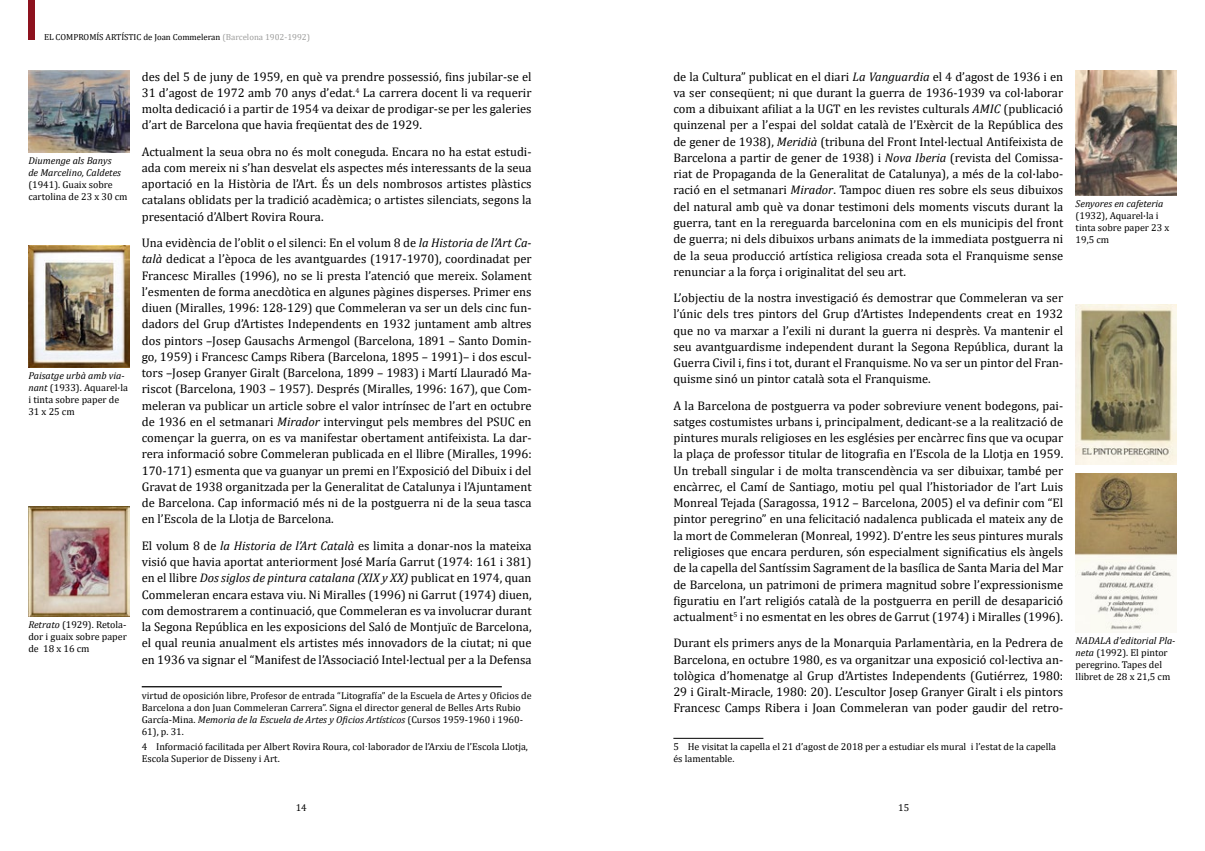
<style>
.page{position:relative;width:1205px;height:851px;background:#fff}
.page>*{position:absolute;margin:0;border:0;box-sizing:border-box;transform-origin:0 0}
.t1{font:12.5px/16.2px "Cambria";color:#000;text-align:justify}
.t2{font:10px/12px "Cambria";color:#000}
.t3{font:italic 10px/12px "Cambria";color:#000}
.t4{font:8.75px "Cambria";color:#000}
.s1{color:#9d9d9c}
.s2{font-style:italic}
.s3{font-family:"Times New Roman"}
</style>
<div class="page">
<div style="left:28px;top:0;width:7px;height:40px;background:#8d121e"></div>
<hr style="left:673px;top:738px;width:90px;height:1px;background:#000">
<hr style="left:142px;top:686px;width:360px;height:1px;background:#000">
<img style="left:28px;top:71px;width:101px;height:81px">
<img style="left:28px;top:245px;width:101px;height:122px">
<img style="left:28px;top:506px;width:101px;height:110px">
<img style="left:1075px;top:71px;width:101px;height:124px">
<img style="left:1075px;top:305px;width:101px;height:159px">
<img style="left:1075px;top:473px;width:101px;height:159px">
<p class="t4" style="left:44px;top:32px;width:268px">EL COMPROMÍS ARTÍSTIC de Joan Commeleran <span class="s1">(Barcelona 1902-1992)</span></p>
<p class="t3" style="left:28px;top:154px;width:94px">Diumenge als Banys de Marcelino, Caldetes</p>
<p class="t2" style="left:28px;top:178px;width:101px">(1941). Guaix sobre cartolina de 23 x 30 cm</p>
<p class="t2" style="left:28px;top:369px;width:101px"><span class="s2">Paisatge urbà amb via&shy;nant</span> (1933). Aquarel·la i tinta sobre paper de<br>31 x 25 cm</p>
<p class="t2" style="left:28px;top:618px;width:100px;text-align:justify"><span class="s2">Retrato</span> (1929). Retola&shy;dor i guaix sobre paper de 18 x 16 cm</p>
<p class="t1" style="left:142px;top:68px;width:391px">des del 5 de juny de 1959, en què va prendre possessió, fins jubilar-se el 31 d’agost de 1972 amb 70 anys d’edat.<sup>4</sup> La carrera docent li va requerir molta dedicació i a partir de 1954 va deixar de prodigar-se per les galeries d’art de Barcelona que havia freqüentat des de 1929.</p>
<p class="t1" style="left:142px;top:143px;width:391px">Actualment la seua obra no és molt coneguda. Encara no ha estat estudi&shy;ada com mereix ni s’han desvelat els aspectes més interessants de la seua aportació en la Història de l’Art. És un dels nombrosos artistes plàstics catalans oblidats per la tradició acadèmica; o artistes silenciats, segons la presentació d’Albert Rovira Roura.</p>
<p class="t1" style="left:142px;top:234px;width:391px">Una evidència de l’oblit o el silenci: En el volum 8 de <span class="s2">la Historia de l’Art Ca&shy;talà</span> dedicat a l’època de les avantguardes (1917-1970), coordinadat per Francesc Miralles (1996), no se li presta l’atenció que mereix. Solament l’esmenten de forma anecdòtica en algunes pàgines disperses. Primer ens diuen (Miralles, 1996: 128-129) que Commeleran va ser un dels cinc fun&shy;dadors del Grup d’Artistes Independents en 1932 juntament amb altres dos pintors –Josep Gausachs Armengol (Barcelona, 1891 – Santo Domin&shy;go, 1959) i Francesc Camps Ribera (Barcelona, 1895 – 1991)– i dos escul&shy;tors –Josep Granyer Giralt (Barcelona, 1899 – 1983) i Martí Llauradó Ma&shy;riscot (Barcelona, 1903 – 1957). Després (Miralles, 1996: 167), que Com&shy;meleran va publicar un article sobre el valor intrínsec de l’art en octubre de 1936 en el setmanari <span class="s2">Mirador</span> intervingut pels membres del PSUC en començar la guerra, on es va manifestar obertament antifeixista. La dar&shy;rera informació sobre Commeleran publicada en el llibre (Miralles, 1996:<br>170-171) esmenta que va guanyar un premi en l’Exposició del Dibuix i del Gravat de 1938 organitzada per la Generalitat de Catalunya i l’Ajuntament de Barcelona. Cap informació més ni de la postguerra ni de la seua tasca en l’Escola de la Llotja de Barcelona.</p>
<p class="t1" style="left:142px;top:537px;width:391px">El volum 8 de <span class="s2">la Historia de l’Art Català</span> es limita a donar-nos la mateixa visió que havia aportat anteriorment José María Garrut (1974: 161 i 381) en el llibre <span class="s2">Dos siglos de pintura catalana (XIX y XX)</span> publicat en 1974, quan Commeleran encara estava viu. Ni Miralles (1996) ni Garrut (1974) diuen, com demostrarem a continuació, que Commeleran es va involucrar durant la Segona República en les exposicions del Saló de Montjuïc de Barcelona, el qual reunia anualment els artistes més innovadors de la ciutat; ni que en 1936 va signar el “Manifest de l’Associació Intel·lectual per a la Defensa</p>
<p class="t2" style="left:142px;top:689px;width:391px">virtud de oposición libre, Profesor de entrada “Litografía” de la Escuela de Artes y Oficios de Barcelona a don Juan Commeleran Carrera”. Signa el director general de Belles Arts Rubio García-Mina. <span class="s2">Memoria de la Escuela de Artes y Oficios Artísticos</span> (Cursos 1959-1960 i 1960- 61), p. 31.</p>
<p class="t2" style="left:142px;top:740px;width:388px">4 Informació facilitada per Albert Rovira Roura, col<span class="s3">ꞏ</span>laborador de l’Arxiu de l’Escola Llotja,<br>Escola Superior de Disseny i Art.</p>
<p class="t1" style="left:673px;top:68px;width:391px">de la Cultura” publicat en el diari <span class="s2">La Vanguardia</span> el 4 d’agost de 1936 i en va ser conseqüent; ni que durant la guerra de 1936-1939 va col·laborar com a dibuixant afiliat a la UGT en les revistes culturals <span class="s2">AMIC</span> (publicació quinzenal per a l’espai del soldat català de l’Exèrcit de la República des de gener de 1938), <span class="s2">Meridià</span> (tribuna del Front Intel·lectual Antifeixista de Barcelona a partir de gener de 1938) i <span class="s2">Nova Iberia</span> (revista del Comissa&shy;riat de Propaganda de la Generalitat de Catalunya), a més de la col·labo&shy;ració en el setmanari <span class="s2">Mirador</span>. Tampoc diuen res sobre els seus dibuixos del natural amb què va donar testimoni dels moments viscuts durant la guerra, tant en la rereguarda barcelonina com en els municipis del front de guerra; ni dels dibuixos urbans animats de la immediata postguerra ni de la seua producció artística religiosa creada sota el Franquisme sense renunciar a la força i originalitat del seu art.</p>
<p class="t1" style="left:673px;top:289px;width:391px">L’objectiu de la nostra investigació és demostrar que Commeleran va ser l’únic dels tres pintors del Grup d’Artistes Independents creat en 1932 que no va marxar a l’exili ni durant la guerra ni desprès. Va mantenir el seu avantguardisme independent durant la Segona República, durant la Guerra Civil i, fins i tot, durant el Franquisme. No va ser un pintor del Fran&shy;quisme sinó un pintor català sota el Franquisme.</p>
<p class="t1" style="left:673px;top:397px;width:391px">A la Barcelona de postguerra va poder sobreviure venent bodegons, pai&shy;satges costumistes urbans i, principalment, dedicant-se a la realització de pintures murals religioses en les esglésies per encàrrec fins que va ocupar la plaça de professor titular de litografia en l’Escola de la Llotja en 1959.<br>Un treball singular i de molta transcendència va ser dibuixar, també per encàrrec, el Camí de Santiago, motiu pel qual l’historiador de l’art Luis Monreal Tejada (Saragossa, 1912 – Barcelona, 2005) el va definir com “El pintor peregrino” en una felicitació nadalenca publicada el mateix any de la mort de Commeleran (Monreal, 1992). D’entre les seus pintures murals religioses que encara perduren, són especialment significatius els àngels de la capella del Santíssim Sagrament de la basílica de Santa Maria del Mar de Barcelona, un patrimoni de primera magnitud sobre l’expressionisme figuratiu en l’art religiós català de la postguerra en perill de desaparició actualment<sup>5</sup> i no esmentat en les obres de Garrut (1974) i Miralles (1996).</p>
<p class="t1" style="left:673px;top:634px;width:391px">Durant els primers anys de la Monarquia Parlamentària, en la Pedrera de Barcelona, en octubre 1980, es va organitzar una exposició col·lectiva an&shy;tològica d’homenatge al Grup d’Artistes Independents (Gutiérrez, 1980:<br>29 i Giralt-Miracle, 1980: 20). L’escultor Josep Granyer Giralt i els pintors Francesc Camps Ribera i Joan Commeleran van poder gaudir del retro-</p>
<p class="t2" style="left:673px;top:740px;width:384px">5 He visitat la capella el 21 d’agost de 2018 per a estudiar els mural i l’estat de la capella és lamentable.</p>
<p class="t3" style="left:1075px;top:197px;width:89px">Senyores en cafeteria</p>
<p class="t2" style="left:1075px;top:209px;width:95px">(1932), Aquarel·la i tinta sobre paper 23 x<br>19,5 cm</p>
<p class="t2" style="left:1075px;top:634px;width:101px"><span class="s2">NADALA d’editorial Pla&shy;neta</span> (1992). El pintor peregrino. Tapes del llibret de 28 x 21,5 cm</p>
<p class="t2" style="left:296px;top:801px;width:13px">14</p>
<p class="t2" style="left:898px;top:801px;width:13px">15</p>
</div>
